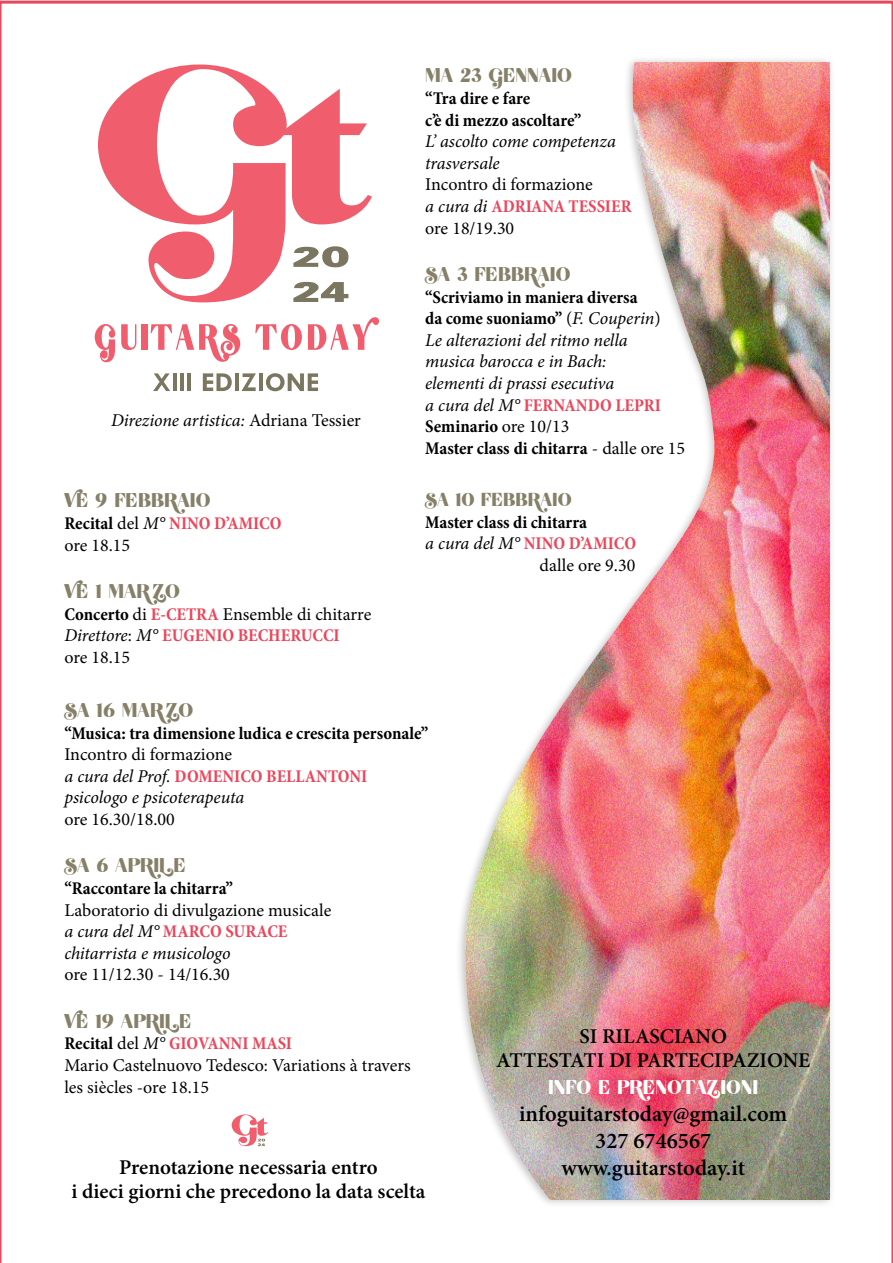
<style>
.page{position:relative;width:893px;height:1263px;background:#fff}
.page>*{position:absolute;margin:0;border:0;box-sizing:border-box;transform-origin:0 0}
.t1{font:27px "Riley";color:#858067}
.t2{font:27px "Riley";color:#fff}
.t3{font:25.5px "Riley";color:#858067}
.t4{font:600 22.5px/27px "Minion Pro";color:#000;text-align:center}
.t5{font:600 21px/24px "Minion Pro";color:#000;text-align:center}
.t6{font:18px/21.6px "Minion Pro";color:#000}
.t7{font:italic 18px/21.6px "Minion Pro";letter-spacing:-.005em;color:#000}
.t8{font:700 condensed 18px/21.6px "Minion Pro";color:#000}
.t9{font:700 condensed 18px "Minion Pro";color:#ec465b}
.s1{font-style:italic}
.s2{font-weight:700;font-stretch:condensed;color:#ec465b}
.s3{font-weight:700;font-style:normal;font-stretch:condensed}
.s4{font-style:normal}
.s5{font-weight:700;font-style:normal;font-stretch:condensed;color:#ec465b}
.s6{font-weight:400;font-style:italic;font-stretch:normal;color:#000}
.s7{font-weight:700;font-stretch:condensed}
</style>
<div class="page">
<img style="left:0;top:1px;width:893px;height:1262px">
<h1 class="t1" style="left:425px;top:62px;width:148px">MA 23 GENNAIO</h1>
<p class="t8" style="left:425px;top:87px;width:158px">“Tra dire e fare<br>c’è di mezzo ascoltare”</p>
<p class="t7" style="left:425px;top:131px;width:192px">L’ ascolto come competenza trasversale</p>
<p class="t6" style="left:425px;top:174px;width:208px">Incontro di formazione<br><span class="s1">a cura di</span> <span class="s2">ADRIANA TESSIER </span>ore 18/19.30</p>
<h1 class="t1" style="left:425px;top:260px;width:147px">SA 3 FEBBRAIO</h1>
<p class="t7" style="left:425px;top:286px;width:262px"><span class="s3">“Scriviamo in maniera diversa<br>da come suoniamo”</span> <span class="s4">(</span>F. Couperin<span class="s4">)<br></span>Le alterazioni del ritmo nella<br>musica barocca e in Bach:<br>elementi di prassi esecutiva<br>a cura del M° <span class="s5">FERNANDO LEPRI<br></span><span class="s3">Seminario</span> <span class="s4">ore 10/13<br></span><span class="s3">Master class di chitarra</span> <span class="s4">- dalle ore 15</span></p>
<h2 class="t3" style="left:425px;top:487px;width:148px">SA 10 FEBBRAIO</h2>
<p class="t8" style="left:425px;top:511px;width:163px">Master class di chitarra</p>
<p class="t9" style="left:425px;top:531px;width:212px"><span class="s6">a cura del M°</span> NINO D’AMICO</p>
<p class="t6" style="left:540px;top:554px;width:97px">dalle ore 9.30</p>
<p class="t7" style="left:111px;top:410px;width:251px">Direzione artistica: <span class="s4">Adriana Tessier</span></p>
<h1 class="t1" style="left:64px;top:487px;width:148px">VE 9 FEBBRAIO</h1>
<p class="t6" style="left:64px;top:513px;width:219px"><span class="s7">Recital</span> del <span class="s1">M°</span> <span class="s2">NINO D’AMICO </span>ore 18.15</p>
<h1 class="t1" style="left:64px;top:577px;width:117px">VE 1 MARZO</h1>
<p class="t6" style="left:64px;top:603px;width:308px"><span class="s7">Concerto</span> di <span class="s2">E-CETRA</span> Ensemble di chitarre<br><span class="s1">Direttore</span>: <span class="s1">M°</span> <span class="s2">EUGENIO BECHERUCCI<br></span>ore 18.15</p>
<h1 class="t1" style="left:64px;top:696px;width:130px">SA 16 MARZO</h1>
<p class="t8" style="left:64px;top:722px;width:365px">“Musica: tra dimensione ludica e crescita personale”</p>
<p class="t7" style="left:64px;top:743px;width:305px"><span class="s4">Incontro di formazione<br></span>a cura del Prof. <span class="s5">DOMENICO BELLANTONI </span>psicologo e psicoterapeuta</p>
<p class="t6" style="left:64px;top:808px;width:112px">ore 16.30/18.00</p>
<h1 class="t1" style="left:64px;top:852px;width:123px">SA 6 APRILE</h1>
<p class="t8" style="left:64px;top:877px;width:170px">“Raccontare la chitarra”</p>
<p class="t6" style="left:64px;top:899px;width:268px">Laboratorio di divulgazione musicale <span class="s1">a cura del M°</span> <span class="s2">MARCO SURACE </span><span class="s1">chitarrista e musicologo</span></p>
<p class="t6" style="left:64px;top:964px;width:167px">ore 11/12.30 - 14/16.30</p>
<h1 class="t1" style="left:64px;top:1007px;width:129px">VE 19 APRILE</h1>
<p class="t6" style="left:64px;top:1033px;width:348px"><span class="s7">Recital</span> del <span class="s1">M°</span> <span class="s2">GIOVANNI MASI<br></span>Mario Castelnuovo Tedesco: Variations à travers les siècles -ore 18.15</p>
<p class="t5" style="left:496px;top:1024px;width:316px">SI RILASCIANO<br>ATTESTATI DI PARTECIPAZIONE</p>
<h1 class="t2" style="left:548px;top:1074px;width:212px">INFO E PRENOTAZIONI</h1>
<p class="t4" style="left:519px;top:1100px;width:270px">infoguitarstoday@gmail.com<br>327 6746567 www.guitarstoday.it</p>
<p class="t5" style="left:72px;top:1155px;width:355px">Prenotazione necessaria entro<br>i dieci giorni che precedono la data scelta</p>
</div>
